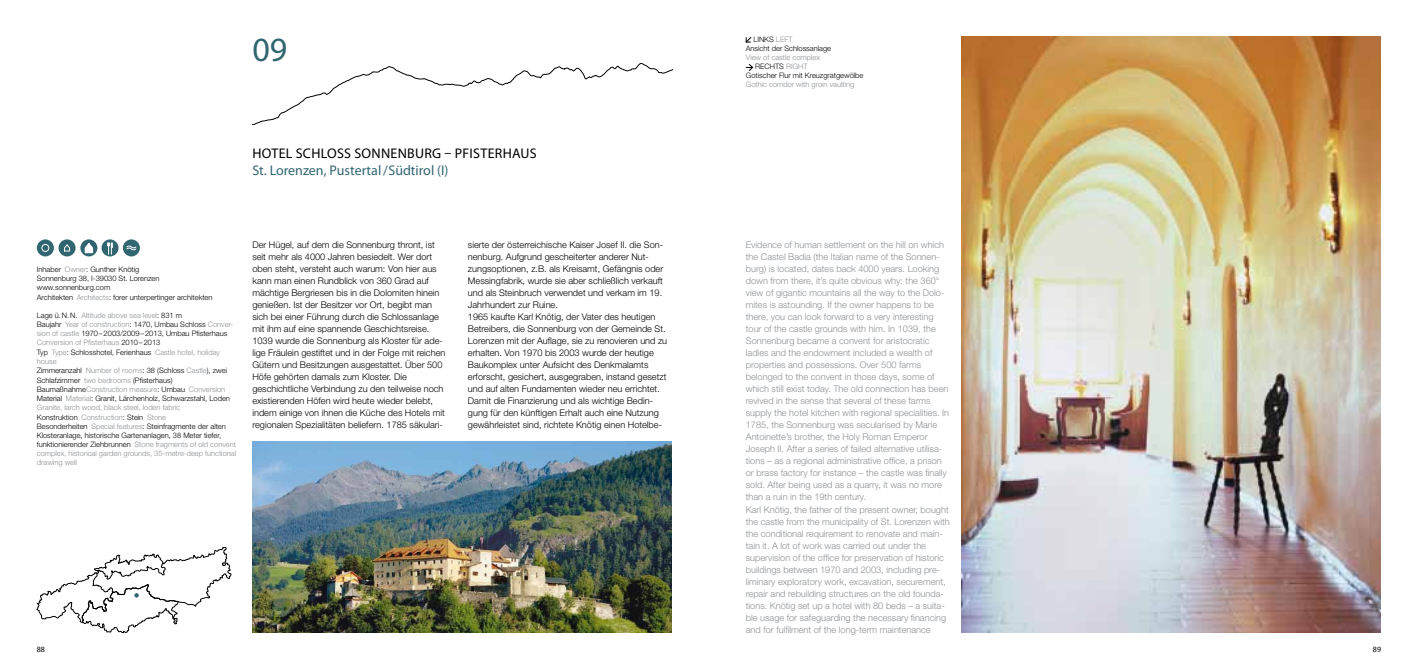
<style>
.page{position:relative;width:1418px;height:667px;background:#fff}
.page>*{position:absolute;margin:0;border:0;box-sizing:border-box;transform-origin:0 0}
.t1{font:34px "Myriad Pro";color:#316570}
.t2{font:14px "Myriad Pro";letter-spacing:.02em;color:#000}
.t3{font:14px "Myriad Pro";color:#316570}
.t4{font:300 9.2px/12px "Helvetica Neue";color:#8c9094}
.t5{font:300 9.2px/12px "Helvetica Neue";color:#000}
.t6{font:8px "Myriad Pro";color:#000}
.t7{font:300 7.5px/9.2px "Helvetica Neue";color:#000}
.t8{font:300 7.5px "Helvetica Neue";color:#8c9094}
.s1{color:#8c9094}
</style>
<div class="page">
<svg style="left:252px;top:63px;width:420px;height:62px"></svg>
<div style="left:123px;top:239px;width:17px;height:17px;background:#316570;border-radius:50%"></div>
<svg style="left:126px;top:245px;width:11px;height:6px"></svg>
<svg style="left:37px;top:239px;width:17px;height:17px"></svg>
<div style="left:42px;top:244px;width:7px;height:7px;border:1px solid #fff;border-radius:50%"></div>
<svg style="left:80px;top:239px;width:17px;height:17px"></svg>
<svg style="left:85px;top:242px;width:8px;height:11px"></svg>
<div style="left:59px;top:239px;width:17px;height:17px;background:#316570;border-radius:50%"></div>
<svg style="left:64px;top:244px;width:6px;height:7px"></svg>
<div style="left:101px;top:239px;width:17px;height:17px;background:#316570;border-radius:50%"></div>
<svg style="left:107px;top:242px;width:6px;height:13px"></svg>
<svg style="left:37px;top:547px;width:194px;height:85px"></svg>
<img style="left:961px;top:36px;width:419px;height:596px">
<img style="left:252px;top:441px;width:420px;height:191px">
<svg style="left:745px;top:37px;width:6px;height:6px"></svg>
<svg style="left:746px;top:64px;width:7px;height:7px"></svg>
<h1 class="t1" style="left:252px;top:29px;width:36px">09</h1>
<h2 class="t2" style="left:252px;top:145px;width:284px">HOTEL SCHLOSS SONNENBURG – PFISTERHAUS</h2>
<h2 class="t3" style="left:252px;top:161px;width:198px">ST. LORENZEN, PUSTERTAL/SÜDTIROL (I)</h2>
<p class="t7" style="left:37px;top:264px;width:177px">Inhaber <span class="s1">Owner</span>: Gunther Knötig<br>Sonnenburg 38, I-39030 St. Lorenzen www.sonnenburg.com<br>Architekten <span class="s1">Architects</span>: forer unterpertinger architekten</p>
<p class="t7" style="left:37px;top:310px;width:201px">Lage ü.N.N. <span class="s1">Altitude above sea level</span>: 831 m<br>Baujahr <span class="s1">Year of construction</span>: 1470, Umbau Schloss <span class="s1">Conver&shy;sion of castle</span> 1970–2003/2009–2013, Umbau Pfisterhaus <span class="s1">Conversion of Pfisterhaus</span> 2010–2013<br>Typ <span class="s1">Type</span>: Schlosshotel, Ferienhaus <span class="s1">Castle hotel, holiday house<br></span>Zimmeranzahl <span class="s1">Number of rooms</span>: 38 (Schloss <span class="s1">Castle</span>), zwei Schlafzimmer <span class="s1">two bedrooms</span> (Pfisterhaus)<br>Baumaßnahme<span class="s1">Construction measure</span>: Umbau <span class="s1">Conversion </span>Material <span class="s1">Material</span>: Granit, Lärchenholz, Schwarzstahl, Loden <span class="s1">Granite, larch wood, black steel, loden fabric<br></span>Konstruktion <span class="s1">Construction</span>: Stein <span class="s1">Stone<br></span>Besonderheiten <span class="s1">Special features</span>: Steinfragmente der alten Klosteranlage, historische Gartenanlagen, 38 Meter tiefer, funktionierender Ziehbrunnen <span class="s1">Stone fragments of old convent complex, historical garden grounds, 35-metre-deep functional drawing well</span></p>
<p class="t5" style="left:252px;top:238px;width:194px">Der Hügel, auf dem die Sonnenburg thront, ist seit mehr als 4000 Jahren besiedelt. Wer dort oben steht, versteht auch warum: Von hier aus kann man einen Rundblick von 360 Grad auf mächtige Bergriesen bis in die Dolomiten hinein genießen. Ist der Besitzer vor Ort, begibt man sich bei einer Führung durch die Schlossanlage mit ihm auf eine spannende Geschichtsreise.<br>1039 wurde die Sonnenburg als Kloster für ade&shy;lige Fräulein gestiftet und in der Folge mit reichen Gütern und Besitzungen ausgestattet. Über 500<br>Höfe gehörten damals zum Kloster. Die geschichtliche Verbindung zu den teilweise noch existierenden Höfen wird heute wieder belebt, indem einige von ihnen die Küche des Hotels mit regionalen Spezialitäten beliefern. 1785 säkulari-</p>
<p class="t5" style="left:468px;top:238px;width:201px">sierte der österreichische Kaiser Josef II. die Son&shy;nenburg. Aufgrund gescheiterter anderer Nut&shy;zungsoptionen, z.B. als Kreisamt, Gefängnis oder Messingfabrik, wurde sie aber schließlich verkauft und als Steinbruch verwendet und verkam im 19.<br>Jahrhundert zur Ruine.<br>1965 kaufte Karl Knötig, der Vater des heutigen Betreibers, die Sonnenburg von der Gemeinde St.<br>Lorenzen mit der Auflage, sie zu renovieren und zu erhalten. Von 1970 bis 2003 wurde der heutige Baukomplex unter Aufsicht des Denkmalamts erforscht, gesichert, ausgegraben, instand gesetzt und auf alten Fundamenten wieder neu errichtet.<br>Damit die Finanzierung und als wichtige Bedin&shy;gung für den künftigen Erhalt auch eine Nutzung gewährleistet sind, richtete Knötig einen Hotelbe-</p>
<p class="t7" style="left:753px;top:35px;width:9px">Links</p>
<p class="t8" style="left:776px;top:35px;width:18px">LEFT</p>
<p class="t7" style="left:746px;top:44px;width:87px">Ansicht der Schlossanlage</p>
<p class="t8" style="left:746px;top:53px;width:76px">View of castle complex</p>
<p class="t7" style="left:755px;top:62px;width:11px">Rechts</p>
<p class="t8" style="left:786px;top:62px;width:23px">RIGHT</p>
<p class="t7" style="left:746px;top:71px;width:119px">Gotischer Flur mit Kreuzgratgewölbe</p>
<p class="t8" style="left:746px;top:80px;width:110px">Gothic corridor with groin vaulting</p>
<p class="t4" style="left:746px;top:238px;width:205px">Evidence of human settlement on the hill on which the Castel Badia (the Italian name of the Sonnen&shy;burg) is located, dates back 4000 years. Looking down from there, it’s quite obvious why: the 360° view of gigantic mountains all the way to the Dolo&shy;mites is astounding. If the owner happens to be there, you can look forward to a very interesting tour of the castle grounds with him. In 1039, the Sonnenburg became a convent for aristocratic ladies and the endowment included a wealth of properties and possessions. Over 500 farms belonged to the convent in those days, some of which still exist today. The old connection has been revived in the sense that several of these farms supply the hotel kitchen with regional specialities. In 1785, the Sonnenburg was secularised by Marie Antoinette’s brother, the Holy Roman Emperor Joseph II. After a series of failed alternative utilisa&shy;tions – as a regional administrative office, a prison or brass factory for instance – the castle was finally sold. After being used as a quarry, it was no more than a ruin in the 19th century.<br>Karl Knötig, the father of the present owner, bought the castle from the municipality of St. Lorenzen with the conditional requirement to renovate and main&shy;tain it. A lot of work was carried out under the supervision of the office for preservation of historic buildings between 1970 and 2003, including pre&shy;liminary exploratory work, excavation, securement, repair and rebuilding structures on the old founda&shy;tions. Knötig set up a hotel with 80 beds – a suita&shy;ble usage for safeguarding the necessary financing and for fulfilment of the long-term maintenance</p>
<p class="t6" style="left:37px;top:643px;width:10px">88</p>
<p class="t6" style="left:1372px;top:643px;width:10px">89</p>
</div>
